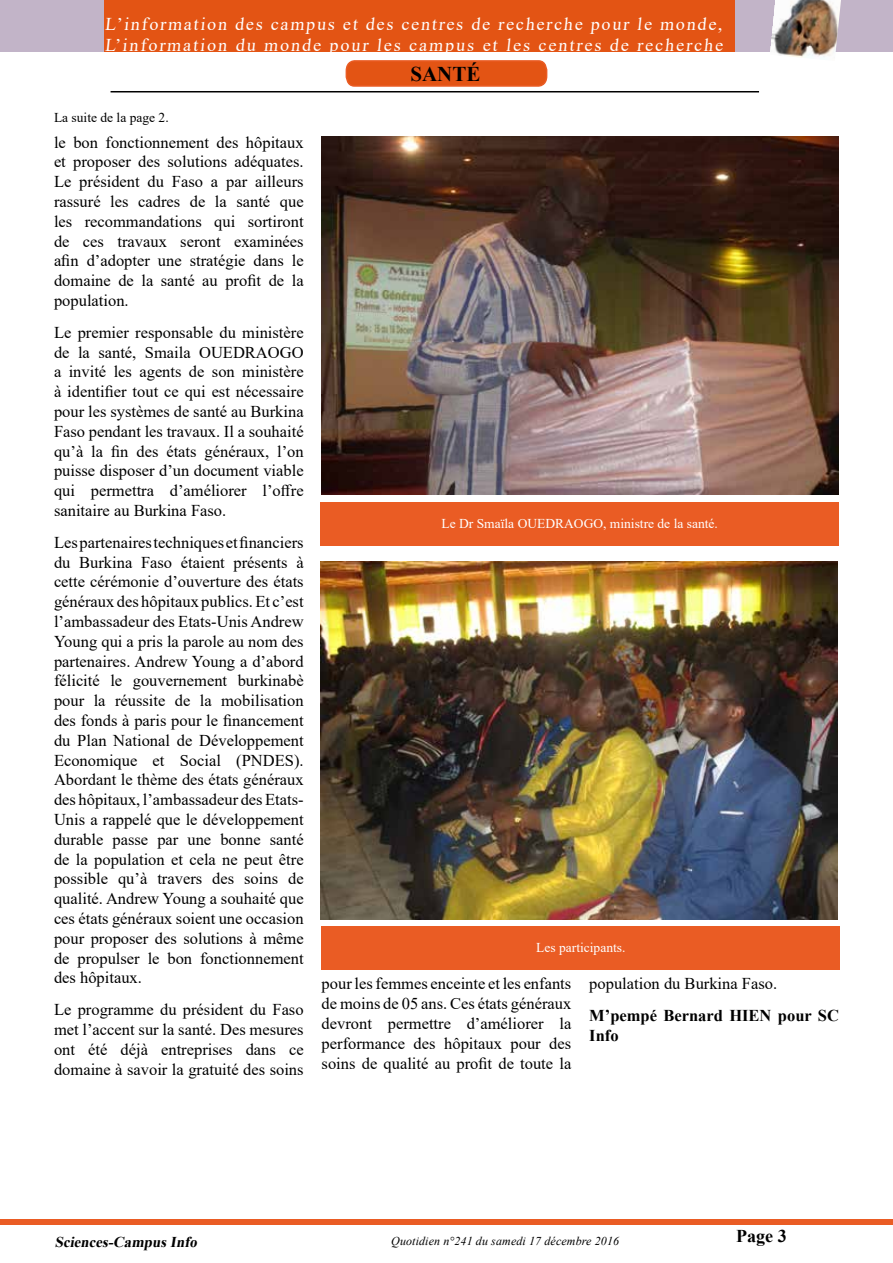
<style>
.page{position:relative;width:893px;height:1263px;background:#fff}
.page>*{position:absolute;margin:0;border:0;box-sizing:border-box;transform-origin:0 0}
.t1{font:700 21px "Times New Roman";color:#000}
.t2{font:18px/21.6px "Times New Roman";letter-spacing:.105em;color:#fff}
.t3{font:700 18px "Times New Roman";color:#000}
.t4{font:16.5px/19.8px "Times New Roman";color:#000;text-align:justify}
.t5{font:700 16.5px/19.8px "Times New Roman";color:#000}
.t6{font:italic 700 15px "Times New Roman";color:#000}
.t7{font:13.5px "Times New Roman";color:#fff}
.t8{font:13.5px "Times New Roman";color:#000}
.t9{font:italic 12px "Times New Roman";letter-spacing:.01em;color:#000}
</style>
<div class="page">
<div style="left:0;top:1219px;width:893px;height:6px;background:#ea5c24"></div>
<hr style="left:111px;top:91px;width:648px;height:1px;background:#000">
<div style="left:0;top:0;width:893px;height:52px;background:#c2b4c8"></div>
<div style="left:105px;top:0;width:630px;height:52px;background:#e35414"></div>
<img style="left:770px;top:0;width:71px;height:59px">
<svg style="left:345px;top:60px;width:203px;height:27px;background:#e45a1e"></svg>
<img style="left:322px;top:136px;width:517px;height:359px">
<img style="left:320px;top:561px;width:518px;height:359px">
<div style="left:320px;top:502px;width:519px;height:44px;background:#ea5c24"></div>
<div style="left:322px;top:926px;width:518px;height:43px;background:#ea5c24"></div>
<p class="t2" style="left:105px;top:12px;width:622px">L’information des campus et des centres de recherche pour le monde,<br>L’information du monde pour les campus et les centres de recherche</p>
<p class="t1" style="left:410px;top:58px;width:72px">SANTÉ</p>
<p class="t8" style="left:54px;top:108px;width:116px">La suite de la page 2.</p>
<p class="t4" style="left:54px;top:132px;width:251px">le bon fonctionnement des hôpitaux et proposer des solutions adéquates.<br>Le président du Faso a par ailleurs rassuré les cadres de la santé que les recommandations qui sortiront de ces travaux seront examinées afin d’adopter une stratégie dans le domaine de la santé au profit de la population.</p>
<p class="t4" style="left:54px;top:322px;width:251px">Le premier responsable du ministère de la santé, Smaila OUEDRAOGO a invité les agents de son ministère à identifier tout ce qui est nécessaire pour les systèmes de santé au Burkina Faso pendant les travaux. Il a souhaité qu’à la fin des états généraux, l’on puisse disposer d’un document viable qui permettra d’améliorer l’offre sanitaire au Burkina Faso.</p>
<p class="t4" style="left:54px;top:532px;width:251px">Les partenaires techniques et financiers du Burkina Faso étaient présents à cette cérémonie d’ouverture des états généraux des hôpitaux publics. Et c’est l’ambassadeur des Etats-Unis Andrew Young qui a pris la parole au nom des partenaires. Andrew Young a d’abord félicité le gouvernement burkinabè pour la réussite de la mobilisation des fonds à paris pour le financement du Plan National de Développement Economique et Social (PNDES).<br>Abordant le thème des états généraux des hôpitaux, l’ambassadeur des Etats-Unis a rappelé que le développement durable passe par une bonne santé de la population et cela ne peut être possible qu’à travers des soins de qualité. Andrew Young a souhaité que ces états généraux soient une occasion pour proposer des solutions à même de propulser le bon fonctionnement des hôpitaux.</p>
<p class="t4" style="left:54px;top:999px;width:251px">Le programme du président du Faso met l’accent sur la santé. Des mesures ont été déjà entreprises dans ce domaine à savoir la gratuité des soins</p>
<p class="t7" style="left:442px;top:514px;width:278px">Le Dr Smaïla OUEDRAOGO, ministre de la santé.</p>
<p class="t7" style="left:536px;top:938px;width:91px">Les participants.</p>
<p class="t4" style="left:322px;top:973px;width:251px">pour les femmes enceinte et les enfants de moins de 05 ans. Ces états généraux devront permettre d’améliorer la performance des hôpitaux pour des soins de qualité au profit de toute la</p>
<p class="t4" style="left:589px;top:973px;width:189px">population du Burkina Faso.</p>
<p class="t5" style="left:589px;top:1005px;width:251px">M’pempé Bernard HIEN pour SC<br>Info</p>
<p class="t6" style="left:55px;top:1231px;width:147px">Sciences-CampusInfo</p>
<p class="t9" style="left:391px;top:1232px;width:229px">Quotidien n°241 du samedi 17 décembre 2016</p>
<p class="t3" style="left:736px;top:1223px;width:52px">Page 3</p>
</div>
